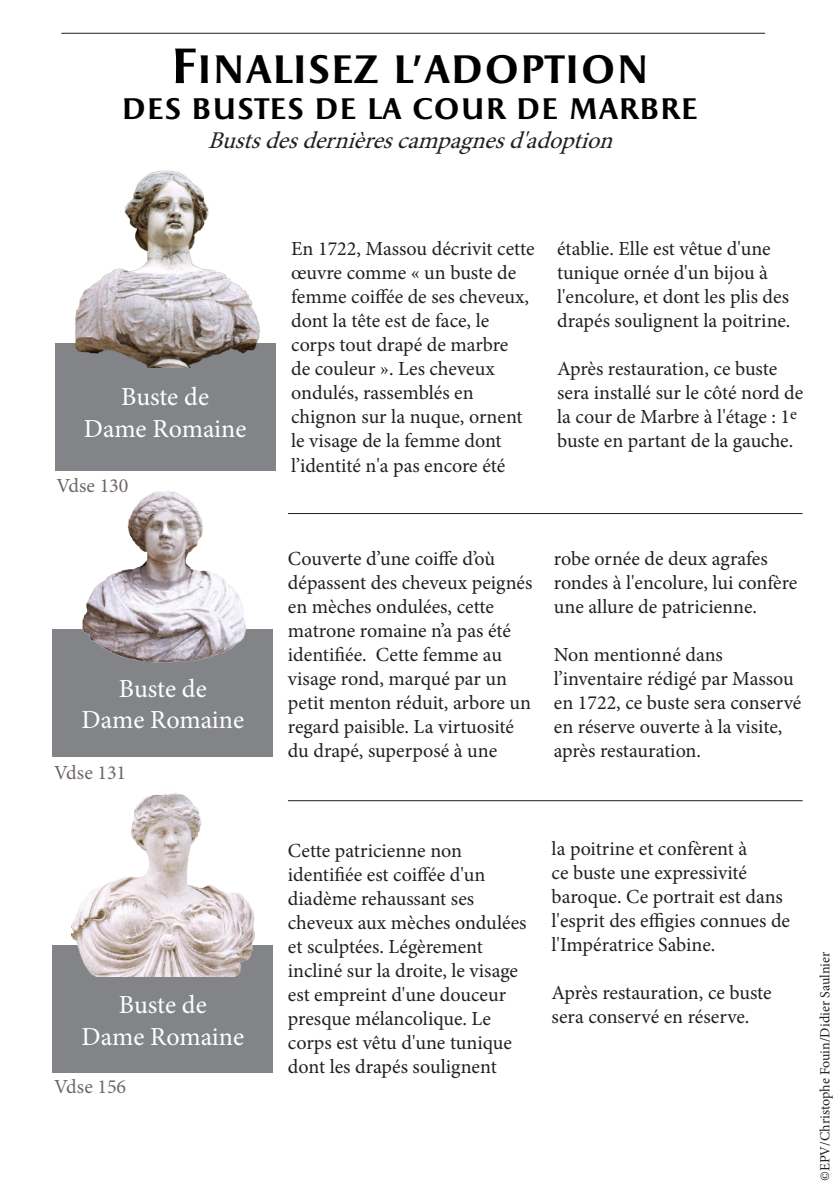
<style>
.page{position:relative;width:840px;height:1191px;background:#fff}
.page>*{position:absolute;margin:0;border:0;box-sizing:border-box;transform-origin:0 0}
.t1{font:700 40px "Apollon";color:#000}
.t2{font:700 30px "Apollon";color:#000}
.t3{font:26px "Minion Pro";color:#fff}
.t4{font:italic 24px "Minion Pro";color:#231f20}
.t5{font:20px/24px "Minion Pro";color:#231f20}
.t6{font:20px "Minion Pro";color:#6e6664}
.t7{font:14px "Minion Pro";color:#231f20}
.s1{font-size:50px}
</style>
<div class="page">
<hr style="left:288px;top:800px;width:514px;height:1px;background:#231f20">
<hr style="left:61px;top:33px;width:703px;height:1px;background:#231f20">
<div style="left:52px;top:945px;width:221px;height:127px;background:#828487"></div>
<img style="left:72px;top:793px;width:183px;height:184px">
<div style="left:52px;top:630px;width:221px;height:127px;background:#828487"></div>
<img style="left:80px;top:491px;width:170px;height:171px">
<div style="left:55px;top:343px;width:220px;height:127px;background:#828487"></div>
<hr style="left:288px;top:513px;width:514px;height:1px;background:#231f20">
<img style="left:74px;top:170px;width:186px;height:197px">
<p class="t1" style="left:170px;top:47px;width:480px"><span class="s1">F</span>INALISEZ L'ADOPTION</p>
<p class="t2" style="left:121px;top:92px;width:578px">DES BUSTES DE LA COUR DE MARBRE</p>
<p class="t4" style="left:208px;top:124px;width:415px">Bustsdesdernièrescampagnesd'adoption</p>
<p class="t3" style="left:121px;top:379px;width:89px">Buste de</p>
<p class="t3" style="left:84px;top:411px;width:164px">Dame Romaine</p>
<p class="t6" style="left:56px;top:472px;width:73px">Vdse 130</p>
<p class="t3" style="left:119px;top:671px;width:89px">Buste de</p>
<p class="t3" style="left:82px;top:702px;width:164px">Dame Romaine</p>
<p class="t6" style="left:54px;top:759px;width:73px">Vdse 131</p>
<p class="t3" style="left:119px;top:987px;width:89px">Buste de</p>
<p class="t3" style="left:82px;top:1019px;width:164px">Dame Romaine</p>
<p class="t6" style="left:54px;top:1073px;width:73px">Vdse 156</p>
<p class="t5" style="left:291px;top:237px;width:245px">En 1722, Massou décrivit cette œuvre comme « un buste de femme coiffée de ses cheveux, dont la tête est de face, le corps tout drapé de marbre<br>de couleur ». Les cheveux ondulés, rassemblés en chignon sur la nuque, ornent le visage de la femme dont l’identité n'a pas encore été</p>
<p class="t5" style="left:556px;top:237px;width:235px">établie. Elle est vêtue d'une tunique ornée d'un bijou à l'encolure, et dont les plis des drapés soulignent la poitrine.</p>
<p class="t5" style="left:556px;top:357px;width:247px">Après restauration, ce buste sera installé sur le côté nord de la cour de Marbre à l'étage : 1<sup>e </sup>buste en partant de la gauche.</p>
<p class="t5" style="left:288px;top:547px;width:246px">Couverte d’une coiffe d’où dépassent des cheveux peignés en mèches ondulées, cette matrone romaine n’a pas été identifiée. Cette femme au visage rond, marqué par un petit menton réduit, arbore un regard paisible. La virtuosité du drapé, superposé à une</p>
<p class="t5" style="left:553px;top:547px;width:245px">robe ornée de deux agrafes rondes à l'encolure, lui confère une allure de patricienne.</p>
<p class="t5" style="left:553px;top:643px;width:249px">Non mentionné dans l’inventaire rédigé par Massou en 1722, ce buste sera conservé en réserve ouverte à la visite, après restauration.</p>
<p class="t5" style="left:288px;top:838px;width:240px">Cette patricienne non identifiée est coiffée d'un diadème rehaussant ses cheveux aux mèches ondulées et sculptées. Légèrement incliné sur la droite, le visage est empreint d'une douceur presque mélancolique. Le corps est vêtu d'une tunique dont les drapés soulignent</p>
<p class="t5" style="left:551px;top:837px;width:240px">la poitrine et confèrent à<br>ce buste une expressivité baroque. Ce portrait est dans l'esprit des effigies connues de l'Impératrice Sabine.</p>
<p class="t5" style="left:551px;top:981px;width:222px">Après restauration, ce buste sera conservé en réserve.</p>
<p class="t7" style="left:815px;top:1181px;width:231px;rotate:-90deg">©EPV/Christophe Fouin/Didier Saulnier</p>
</div>
